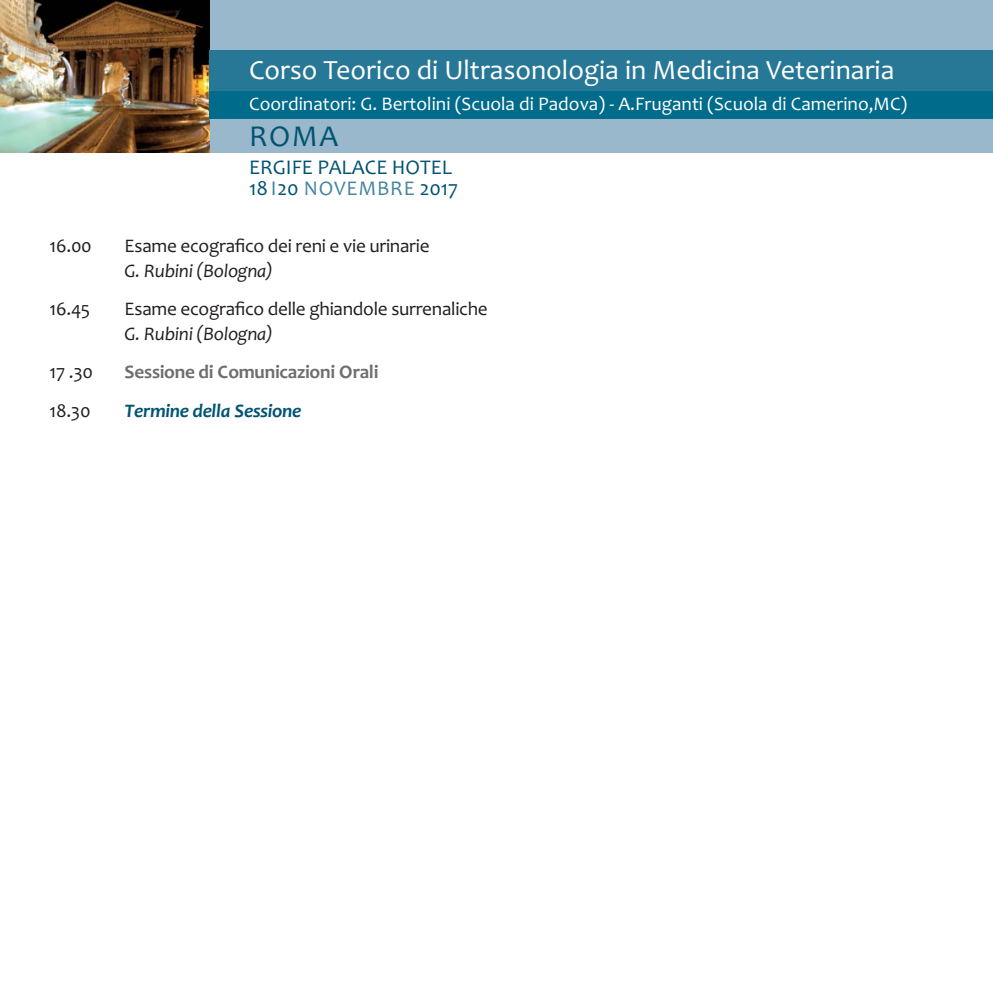
<style>
.page{position:relative;width:993px;height:993px;background:#fff}
.page>*{position:absolute;margin:0;border:0;box-sizing:border-box;transform-origin:0 0}
.t1{font:30.45px "Candara";color:#005373}
.t2{font:28px "Candara";color:#fff}
.t3{font:21px/21px "Candara";color:#005373}
.t4{font:19.25px "Candara";letter-spacing:-.015em;color:#231f20}
.t5{font:19.25px "Candara";color:#fff}
.t6{font:italic 19.25px "Candara";letter-spacing:-.015em;color:#231f20}
.t7{font:700 19.25px "Candara";letter-spacing:-.015em;color:#6d6e70}
.t8{font:italic 700 19.25px "Candara";letter-spacing:-.015em;color:#005373}
.s1{color:#4484a1}
</style>
<div class="page">
<div style="left:0;top:0;width:992px;height:152px;background:#9ab8cb"></div>
<img style="left:0;top:0;width:210px;height:152px">
<div style="left:210px;top:50px;width:782px;height:41px;background:#277796"></div>
<div style="left:210px;top:91px;width:782px;height:27px;background:#006b8a"></div>
<h2 class="t2" style="left:249px;top:60px;width:646px">Corso Teorico di Ultrasonologia in Medicina Veterinaria</h2>
<p class="t5" style="left:249px;top:97px;width:659px">Coordinatori: G. Bertolini (Scuola di Padova) - A.Fruganti (Scuola di Camerino,MC)</p>
<h1 class="t1" style="left:249px;top:125px;width:90px">ROMA</h1>
<p class="t3" style="left:249px;top:158px;width:210px">ERGIFE PALACE HOTEL<br>18<span class="s1">I</span>20 <span class="s1">NOVEMBRE</span> 2017</p>
<p class="t4" style="left:50px;top:239px;width:44px">16.00</p>
<p class="t4" style="left:124px;top:239px;width:306px">Esame ecografico dei reni e vie urinarie</p>
<p class="t6" style="left:124px;top:263px;width:150px">G. Rubini (Bologna)</p>
<p class="t4" style="left:50px;top:302px;width:42px">16.45</p>
<p class="t4" style="left:124px;top:302px;width:364px">Esame ecografico delle ghiandole surrenaliche</p>
<p class="t6" style="left:124px;top:326px;width:150px">G. Rubini (Bologna)</p>
<p class="t4" style="left:50px;top:365px;width:45px">17 .30</p>
<p class="t7" style="left:124px;top:365px;width:255px">Sessione di Comunicazioni Orali</p>
<p class="t4" style="left:50px;top:403px;width:42px">18.30</p>
<p class="t8" style="left:124px;top:403px;width:178px">Termine della Sessione</p>
</div>
